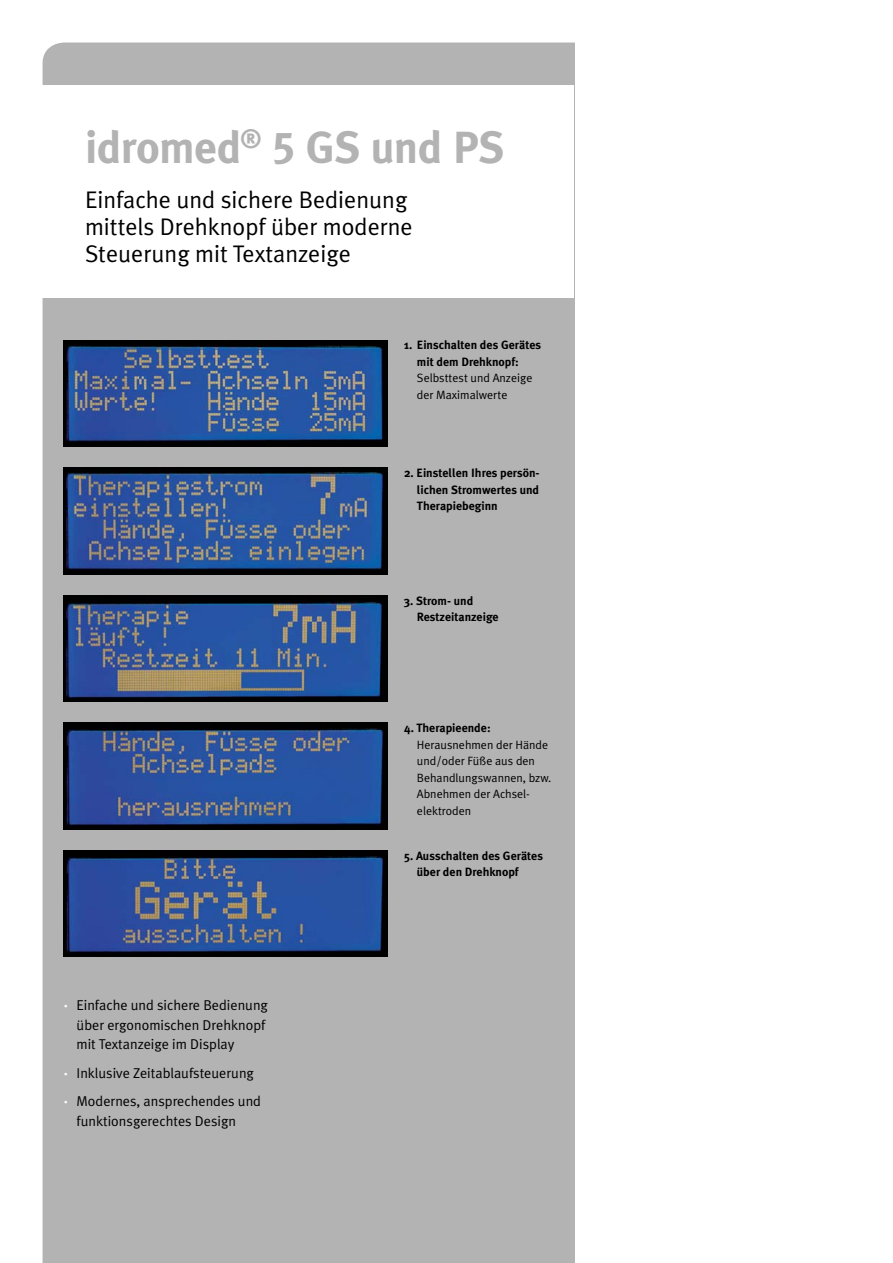
<style>
.page{position:relative;width:893px;height:1263px;background:#fff}
.page>*{position:absolute;margin:0;border:0;box-sizing:border-box;transform-origin:0 0}
.t1{font:45px "Meta Plus Bold Roman+EHTUVR";letter-spacing:-.015em;color:#b3b3b3}
.t2{font:24px/27px "Meta Plus Normal Roman+ADUHOM";color:#000}
.t3{font:14.25px/19.5px "Meta Plus Normal Roman+ADUHOM";color:#000}
.t4{font:12px/16.5px "Meta Plus Bold Roman+EHTUVR";color:#000}
.t5{font:12px/16.5px "Meta Plus Normal Roman+ADUHOM";color:#000}
.s1{font-family:"Meta Plus Bold Caps+TKLQSG"}
.s2{font-family:"Meta Plus Bold Roman+EHTUVR";color:#fff}
</style>
<div class="page">
<div style="left:43px;top:43px;width:531px;height:1220px;background:#b3b3b3"></div>
<div style="left:43px;top:85px;width:531px;height:213px;background:#fff"></div>
<img style="left:64px;top:340px;width:323px;height:106px">
<img style="left:64px;top:468px;width:323px;height:106px">
<img style="left:64px;top:595px;width:323px;height:107px">
<img style="left:64px;top:723px;width:323px;height:106px">
<img style="left:64px;top:850px;width:323px;height:107px">
<h1 class="t1" style="left:85px;top:126px;width:421px">idromed<sup>®</sup> <span class="s1">5</span> GS und PS</h1>
<h2 class="t2" style="left:85px;top:188px;width:329px">Einfache und sichere Bedienung mittels Drehknopf über moderne<br>Steuerung mit Textanzeige</h2>
<p class="t4" style="left:417px;top:338px;width:126px;text-indent:-13px">1. Einschalten des Gerätes mit dem Drehknopf:</p>
<p class="t5" style="left:417px;top:371px;width:117px">Selbsttest und Anzeige der Maximalwerte</p>
<p class="t4" style="left:417px;top:465px;width:124px;text-align:justify;text-indent:-13px">2. Einstellen Ihres persön&shy;lichen Stromwertes und Therapiebeginn</p>
<p class="t4" style="left:417px;top:593px;width:83px;text-indent:-13px">3. Strom- und<br>Restzeitanzeige</p>
<p class="t3" style="left:77px;top:997px;width:193px;text-indent:-13px"><span class="s2">·</span> Einfache und sichere Bedienung über ergonomischen Drehknopf mit Textanzeige im Display</p>
<p class="t3" style="left:64px;top:1060px;width:199px;line-height:28.5px"><span class="s2">·</span> Inklusive Zeitablaufsteuerung <span class="s2">·</span> Modernes, ansprechendes und</p>
<p class="t3" style="left:77px;top:1113px;width:161px">funktionsgerechtes Design</p>
<p class="t4" style="left:404px;top:721px;width:88px">4. Therapieende:</p>
<p class="t5" style="left:417px;top:738px;width:136px">Herausnehmen der Hände und/oder Füße aus den<br>Behandlungswannen, bzw.<br>Abnehmen der Achsel&shy;elektroden</p>
<p class="t4" style="left:417px;top:848px;width:128px;text-indent:-13px">5. Ausschalten des Gerätes über den Drehknopf</p>
</div>
